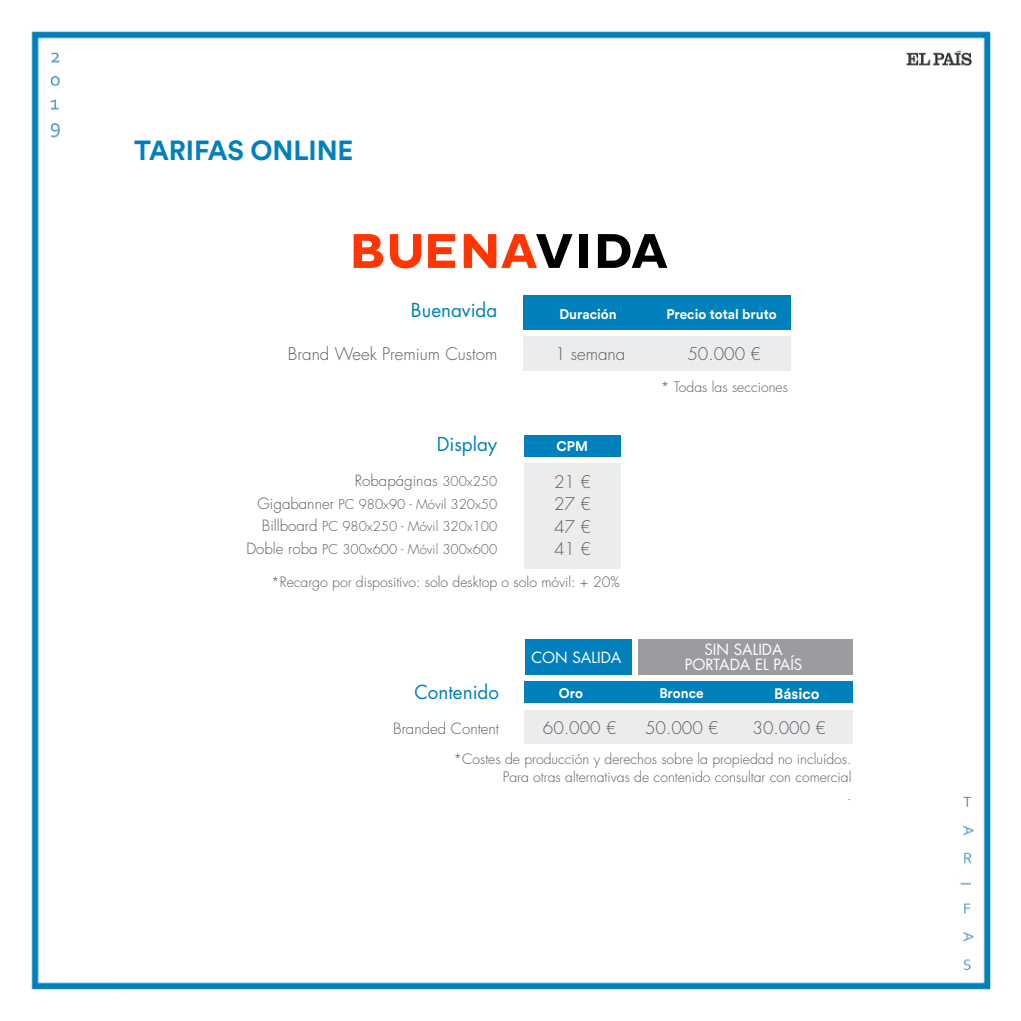
<style>
.page{position:relative;width:1021px;height:1021px;background:#fff}
.page>*{position:absolute;margin:0;border:0;box-sizing:border-box;transform-origin:0 0}
.t1{font:700 27.4px "Circular Std";letter-spacing:-.005em;color:#0081bd}
.t2{font:18.8px "Futura Std";color:#0081bd}
.t3{font:300 17px/22.6px "Futura Std";color:#5c5b5f;text-align:justify}
.t4{font:300 15px "Futura Std";color:#5c5b5f}
.t5{font:15px/15px "Futura Std";color:#fff;text-align:center}
.t6{font:700 15px "Circular Std";color:#fff}
.t7{font:300 14px/18px "Futura Std";color:#5c5b5f;text-align:right}
.t8{font:700 13.8px "Circular Std";color:#fff}
.t9{font:300 13.2px/22.6px "Futura Std";color:#5c5b5f;text-align:right}
.s1{font-size:13.2px}
.s2{font-size:15px}
</style>
<div class="page">
<img style="left:31px;top:31px;width:960px;height:959px">
<div style="left:523px;top:336px;width:268px;height:35px;background:#ebecee"></div>
<div style="left:524px;top:463px;width:96px;height:105px;background:#ebecee"></div>
<div style="left:524px;top:710px;width:328px;height:34px;background:#ebecee"></div>
<div style="left:524px;top:295px;width:267px;height:35px;background:#0081bd"></div>
<div style="left:524px;top:435px;width:96px;height:22px;background:#0081bd"></div>
<div style="left:524px;top:639px;width:107px;height:36px;background:#0081bd"></div>
<div style="left:638px;top:639px;width:214px;height:36px;background:#9d9ba0"></div>
<div style="left:524px;top:681px;width:328px;height:22px;background:#0081bd"></div>
<svg style="left:353px;top:234px;width:30px;height:34px"></svg>
<svg style="left:390px;top:234px;width:31px;height:34px"></svg>
<svg style="left:428px;top:234px;width:27px;height:34px"></svg>
<svg style="left:464px;top:234px;width:108px;height:34px"></svg>
<div style="left:579px;top:234px;width:8px;height:34px;background:#000"></div>
<svg style="left:598px;top:234px;width:69px;height:34px"></svg>
<h1 class="t1" style="left:134px;top:133px;width:221px">TARIFAS ONLINE</h1>
<h2 class="t2" style="left:411px;top:298px;width:88px">Buenavida</h2>
<p class="t3" style="left:288px;top:342px;width:211px">Brand Week Premium Custom</p>
<h2 class="t2" style="left:436px;top:432px;width:62px">Display</h2>
<p class="t4" style="left:355px;top:471px;width:144px">Robapáginas <span class="s1">300x250</span></p>
<p class="t9" style="left:246px;top:493px;width:252px"><span class="s2">Gigabanner</span> PC 980x90 - Móvil 320x50<br><span class="s2">Billboard</span> PC 980x250 - Móvil 320x100<br><span class="s2">Doble roba</span> PC 300x600 - Móvil 300x600</p>
<p class="t8" style="left:559px;top:305px;width:59px">Duración</p>
<p class="t8" style="left:666px;top:305px;width:112px">Precio total bruto</p>
<p class="t3" style="left:555px;top:342px;width:72px">1 semana</p>
<p class="t3" style="left:687px;top:342px;width:75px">50.000 €</p>
<p class="t8" style="left:556px;top:437px;width:33px">CPM</p>
<p class="t3" style="left:554px;top:470px;width:38px">21 € 27 € 47 € 41 €</p>
<p class="t7" style="left:661px;top:378px;width:128px">* Todas las secciones</p>
<p class="t7" style="left:271px;top:573px;width:350px">*Recargo por dispositivo: solo desktop o solo móvil: + 20%</p>
<h2 class="t2" style="left:414px;top:680px;width:86px">Contenido</h2>
<p class="t4" style="left:393px;top:719px;width:107px">Branded Content</p>
<p class="t5" style="left:531px;top:650px;width:91px">CON SALIDA</p>
<p class="t5" style="left:685px;top:642px;width:119px">SIN SALIDA<br>PORTADA EL PAÍS</p>
<p class="t8" style="left:559px;top:684px;width:26px">Oro</p>
<p class="t8" style="left:659px;top:684px;width:46px">Bronce</p>
<p class="t6" style="left:774px;top:683px;width:47px">Básico</p>
<p class="t3" style="left:543px;top:717px;width:75px">60.000 €</p>
<p class="t3" style="left:645px;top:717px;width:75px">50.000 €</p>
<p class="t3" style="left:752px;top:717px;width:75px">30.000 €</p>
<p class="t7" style="left:453px;top:750px;width:399px">*Costes de producción y derechos sobre la propiedad no incluídos.<br>Para otras alternativas de contenido consultar con comercial<br>.</p>
</div>
